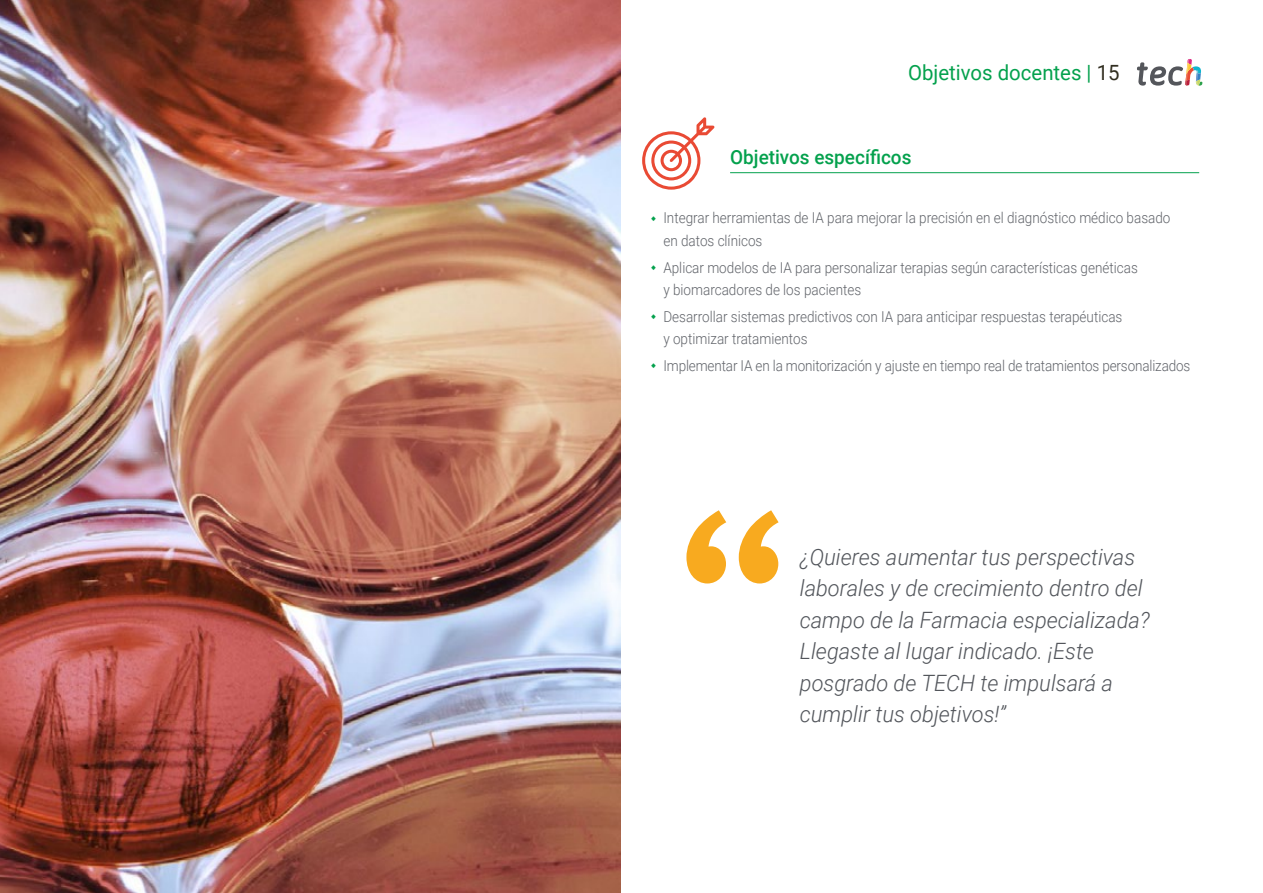
<style>
.page{position:relative;width:1263px;height:893px;background:#fff}
.page>*{position:absolute;margin:0;border:0;box-sizing:border-box;transform-origin:0 0}
.t1{font:italic 300 22.5px/31.5px "Roboto";color:#52555b}
.t2{font:21px "Roboto";color:#04a14d}
.t3{font:500 19.5px "Roboto";color:#04a14d}
.t4{font:300 15px/22.5px "Roboto";color:#61646a;scale:.9 1}
.s1{color:#312e20}
</style>
<div class="page">
<img style="left:0;top:0;width:621px;height:893px">
<svg style="left:686px;top:510px;width:92px;height:73px"></svg>
<hr style="left:730px;top:172px;width:469px;height:1px;background:#04a14d">
<svg style="left:642px;top:117px;width:72px;height:73px"></svg>
<svg style="left:1137px;top:59px;width:65px;height:27px"></svg>
<h2 class="t2" style="left:908px;top:57px;width:213px">Objetivos docentes | <span class="s1">15</span></h2>
<h3 class="t3" style="left:730px;top:144px;width:183px">Objetivos específicos</h3>
<p class="t4" style="left:663px;top:206px;width:565px">Integrar herramientas de IA para mejorar la precisión en el diagnóstico médico basado en datos clínicos</p>
<p class="t4" style="left:663px;top:255px;width:529px">Aplicar modelos de IA para personalizar terapias según características genéticas y biomarcadores de los pacientes</p>
<p class="t4" style="left:663px;top:305px;width:511px">Desarrollar sistemas predictivos con IA para anticipar respuestas terapéuticas y optimizar tratamientos</p>
<p class="t4" style="left:663px;top:354px;width:587px">Implementar IA en la monitorización y ajuste en tiempo real de tratamientos personalizados</p>
<h1 class="t1" style="left:800px;top:540px;width:351px">¿Quieres aumentar tus perspectivas laborales y de crecimiento dentro del campo de la Farmacia especializada?<br>Llegaste al lugar indicado. ¡Este posgrado de TECH te impulsará a cumplir tus objetivos!”</h1>
</div>
